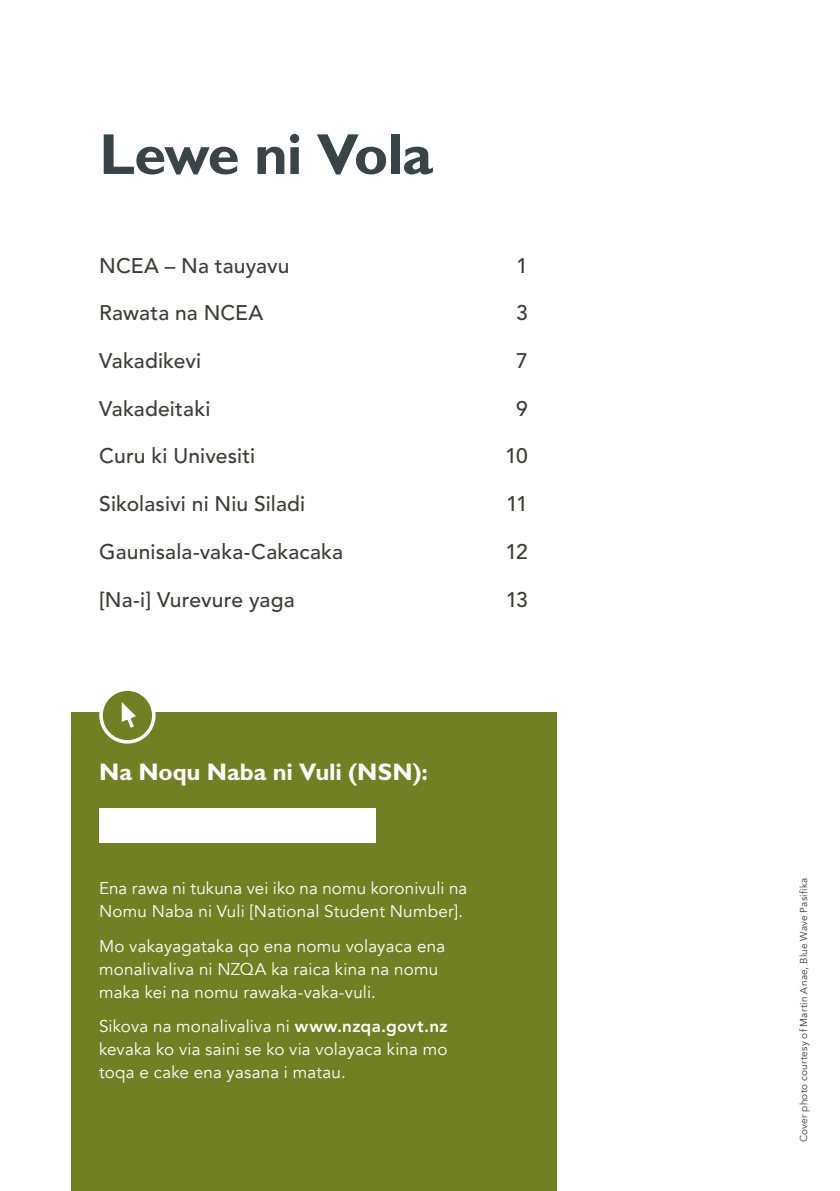
<style>
.page{position:relative;width:840px;height:1191px;background:#fff}
.page>*{position:absolute;margin:0;border:0;box-sizing:border-box;transform-origin:0 0}
.H1_-_Contents{font:700 58px "Gill Sans Maori";letter-spacing:-.02em;color:#394448}
.H3_-_feature_box{font:700 24px "Gill Sans Maori";letter-spacing:-.005em;color:#fff}
.t1{font:500 21px "Avenir";letter-spacing:.005em;color:#3c3c3b}
.Body_-_white{font:17px/23px "Avenir";letter-spacing:.01em;color:#fff}
.Photo_credit{font:10px "Avenir";letter-spacing:.025em;color:#3c3c3b}
.s1{font-weight:800}
</style>
<div class="page">
<div style="left:71px;top:712px;width:485px;height:479px;background:#708022"></div>
<div style="left:101px;top:689px;width:53px;height:53px;background:#708022;border-radius:50%"></div>
<div style="left:99px;top:687px;width:56px;height:56px;border:4px solid #fff;border-radius:50%"></div>
<svg style="left:122px;top:702px;width:14px;height:25px"></svg>
<div style="left:99px;top:808px;width:277px;height:34px;background:#fff"></div>
<p class="H1_-_Contents" style="left:99px;top:120px;width:335px">Lewe ni Vola</p>
<p class="t1" style="left:99px;top:253px;width:192px">NCEA – Na tauyavu</p>
<p class="t1" style="left:516px;top:253px;width:13px">1</p>
<p class="t1" style="left:99px;top:301px;width:165px">Rawata na NCEA</p>
<p class="t1" style="left:516px;top:301px;width:13px">3</p>
<p class="t1" style="left:99px;top:349px;width:103px">Vakadikevi</p>
<p class="t1" style="left:516px;top:349px;width:13px">7</p>
<p class="t1" style="left:99px;top:396px;width:113px">Vakadeitaki</p>
<p class="t1" style="left:516px;top:396px;width:13px">9</p>
<p class="t1" style="left:99px;top:444px;width:157px">Curu ki Univesiti</p>
<p class="t1" style="left:505px;top:444px;width:24px">10</p>
<p class="t1" style="left:99px;top:492px;width:207px">Sikolasivi ni Niu Siladi</p>
<p class="t1" style="left:506px;top:492px;width:23px">11</p>
<p class="t1" style="left:99px;top:539px;width:245px">Gaunisala-vaka-Cakacaka</p>
<p class="t1" style="left:505px;top:539px;width:24px">12</p>
<p class="t1" style="left:99px;top:587px;width:197px">[Na-i] Vurevure yaga</p>
<p class="t1" style="left:505px;top:587px;width:24px">13</p>
<p class="H3_-_feature_box" style="left:99px;top:757px;width:330px">Na Noqu Naba ni Vuli (NSN):</p>
<p class="Body_-_white" style="left:99px;top:877px;width:369px">Ena rawa ni tukuna vei iko na nomu koronivuli na<br>Nomu Naba ni Vuli [National Student Number].</p>
<p class="Body_-_white" style="left:99px;top:934px;width:347px">Mo vakayagataka qo ena nomu volayaca ena monalivaliva ni NZQA ka raica kina na nomu maka kei na nomu rawaka-vaka-vuli.</p>
<p class="Body_-_white" style="left:99px;top:1015px;width:350px;text-align:justify">Sikova na monalivaliva ni <span class="s1">www.nzqa.govt.nz </span>kevaka ko via saini se ko via volayaca kina mo toqa e cake ena yasana i matau.</p>
<p class="Photo_credit" style="left:797px;top:1142px;width:265px;rotate:-90deg">Cover photo courtesy of Martin Anae, Blue Wave Pasifika</p>
</div>
